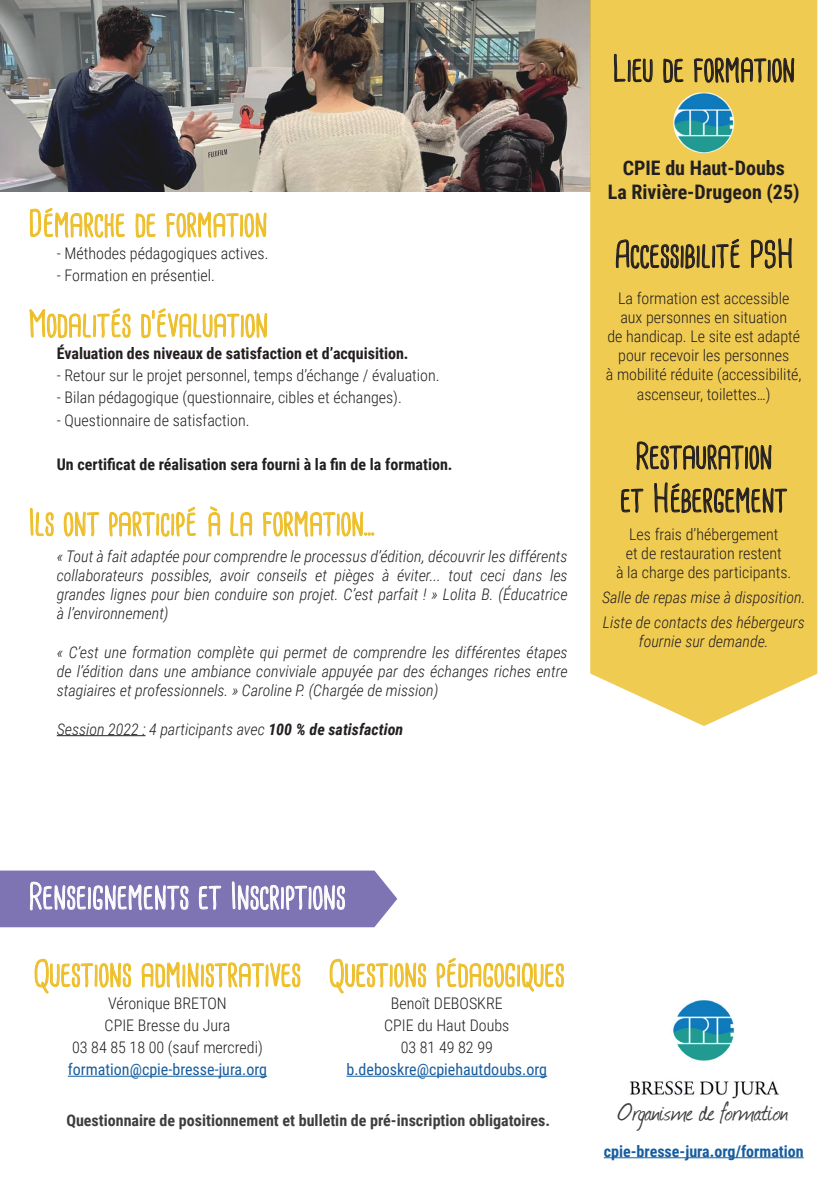
<style>
.page{position:relative;width:840px;height:1191px;background:#fff}
.page>*{position:absolute;margin:0;border:0;box-sizing:border-box;transform-origin:0 0}
.t1{font:36px "Cardenio Modern";color:#edbe27}
.t2{font:36px/43.2px "Cardenio Modern";color:#231f20;text-align:center}
.t3{font:36px "Cardenio Modern";color:#fff}
.t4{font:30px "Journal";letter-spacing:-.005em;color:#3e3e3f}
.t5{font:700 20px/24px "Roboto Condensed";color:#231f20;text-align:center}
.t6{font:italic 300 16px/19.2px "Roboto Condensed";color:#231f20;text-align:justify}
.t7{font:300 16px/19.2px "Roboto Condensed";color:#231f20;text-align:center}
.t8{font:700 16px "Roboto Condensed";color:#231f20}
.t9{font:700 16px "Roboto Condensed";color:#3e3e3f}
.t10{font:16px "Roboto Condensed";color:#175d9e}
.t11{font:700 16px "Roboto Condensed";color:#175d9e}
.s1{font-weight:700}
</style>
<div class="page">
<img style="left:0;top:0;width:1px;height:192px">
<img style="left:1px;top:0;width:589px;height:191px">
<svg style="left:0;top:870px;width:397px;height:57px;background:#9088be"></svg>
<div style="left:590px;top:0;width:226px;height:726px;background:#f0cb52"></div>
<svg style="left:613px;top:53px;width:39px;height:30px"></svg>
<svg style="left:662px;top:58px;width:21px;height:25px"></svg>
<svg style="left:693px;top:57px;width:101px;height:26px;background:#ad9341"></svg>
<svg style="left:635px;top:441px;width:136px;height:29px;background:#b59943"></svg>
<svg style="left:620px;top:488px;width:23px;height:25px"></svg>
<svg style="left:653px;top:482px;width:134px;height:32px;background:#bb9f45"></svg>
<svg style="left:615px;top:238px;width:124px;height:31px;background:#ba9d44"></svg>
<svg style="left:750px;top:237px;width:42px;height:32px"></svg>
<img style="left:629px;top:1000px;width:151px;height:98px">
<hr style="left:603px;top:1157px;width:200px;height:1px;background:#175d9e">
<img style="left:673px;top:93px;width:60px;height:60px">
<hr style="left:68px;top:1075px;width:199px;height:1px;background:#175d9e">
<svg style="left:34px;top:958px;width:97px;height:36px"></svg>
<svg style="left:141px;top:962px;width:160px;height:26px"></svg>
<svg style="left:329px;top:958px;width:97px;height:36px"></svg>
<svg style="left:436px;top:957px;width:128px;height:35px"></svg>
<hr style="left:346px;top:1075px;width:201px;height:1px;background:#175d9e">
<hr style="left:57px;top:735px;width:88px;height:1px;background:#231f20">
<svg style="left:30px;top:507px;width:24px;height:29px"></svg>
<svg style="left:63px;top:511px;width:37px;height:26px"></svg>
<svg style="left:109px;top:506px;width:87px;height:31px"></svg>
<svg style="left:208px;top:506px;width:13px;height:31px"></svg>
<svg style="left:230px;top:512px;width:22px;height:25px"></svg>
<svg style="left:263px;top:511px;width:112px;height:26px"></svg>
<svg style="left:29px;top:308px;width:102px;height:31px"></svg>
<svg style="left:141px;top:308px;width:127px;height:30px"></svg>
<svg style="left:29px;top:207px;width:96px;height:31px"></svg>
<svg style="left:135px;top:213px;width:21px;height:25px"></svg>
<svg style="left:166px;top:211px;width:101px;height:27px"></svg>
<h1 class="t1" style="left:28px;top:202px;width:241px">Démarche de formation</h1>
<p class="t7" style="left:57px;top:243px;width:213px">- Méthodes pédagogiques actives.</p>
<p class="t7" style="left:57px;top:265px;width:160px">- Formation en présentiel.</p>
<h1 class="t1" style="left:28px;top:303px;width:241px">Modalités d’évaluation</h1>
<p class="t8" style="left:57px;top:342px;width:353px">Évaluation des niveaux de satisfaction et d’acquisition.</p>
<p class="t7" style="left:57px;top:365px;width:384px">- Retour sur le projet personnel, temps d’échange / évaluation.</p>
<p class="t7" style="left:57px;top:387px;width:346px">- Bilan pédagogique (questionnaire, cibles et échanges).</p>
<p class="t7" style="left:57px;top:409px;width:194px">- Questionnaire de satisfaction.</p>
<p class="t8" style="left:57px;top:453px;width:397px">Un certificat de réalisation sera fourni à la fin de la formation.</p>
<h1 class="t1" style="left:28px;top:501px;width:348px">Ils ont participé à la formation...</h1>
<p class="t6" style="left:57px;top:546px;width:512px">« Tout à fait adaptée pour comprendre le processus d’édition, découvrir les différents collaborateurs possibles, avoir conseils et pièges à éviter... tout ceci dans les grandes lignes pour bien conduire son projet. C’est parfait ! » Lolita B. (Éducatrice à l’environnement)</p>
<p class="t6" style="left:57px;top:642px;width:512px">« C’est une formation complète qui permet de comprendre les différentes étapes de l’édition dans une ambiance conviviale appuyée par des échanges riches entre stagiaires et professionnels. » Caroline P. (Chargée de mission)</p>
<p class="t6" style="left:57px;top:718px;width:348px">Session 2022 : 4 participants avec <span class="s1">100 % de satisfaction</span></p>
<h1 class="t2" style="left:612px;top:48px;width:184px">Lieu de formation</h1>
<p class="t5" style="left:607px;top:155px;width:193px">CPIE du Haut-Doubs<br>La Rivière-Drugeon (25)</p>
<h1 class="t2" style="left:614px;top:234px;width:180px">Accessibilité PSH</h1>
<p class="t7" style="left:605px;top:288px;width:197px">La formation est accessible aux personnes en situation<br>de handicap. Le site est adapté pour recevoir les personnes<br>à mobilité réduite (accessibilité, ascenseur, toilettes…)</p>
<h1 class="t2" style="left:620px;top:435px;width:168px">Restauration et Hébergement</h1>
<p class="t7" style="left:615px;top:523px;width:177px">Les frais d’hébergement<br>et de restauration restent<br>à la charge des participants.</p>
<p class="t6" style="left:601px;top:584px;width:205px;line-height:24.8px">Salle de repas mise à disposition.<br>Liste de contacts des hébergeurs</p>
<p class="t6" style="left:638px;top:631px;width:131px">fournie sur demande.</p>
<h1 class="t3" style="left:28px;top:875px;width:319px">Renseignements et Inscriptions</h1>
<h1 class="t1" style="left:34px;top:952px;width:532px">Questions administratives Questions pédagogiques</h1>
<p class="t7" style="left:384px;top:991px;width:127px;line-height:22px">Benoît DEBOSKRE<br>CPIE du Haut Doubs<br>03 81 49 82 99</p>
<p class="t10" style="left:346px;top:1058px;width:202px">b.deboskre@cpiehautdoubs.org</p>
<p class="t7" style="left:72px;top:991px;width:192px;line-height:22px">Véronique BRETON<br>CPIE Bresse du Jura<br>03 84 85 18 00 (sauf mercredi)</p>
<p class="t10" style="left:68px;top:1058px;width:201px">formation@cpie-bresse-jura.org</p>
<p class="t9" style="left:66px;top:1109px;width:485px">Questionnaire de positionnement et bulletin de pré-inscription obligatoires.</p>
<h2 class="t4" style="left:618px;top:1091px;width:171px">Organisme de formation</h2>
<p class="t11" style="left:603px;top:1139px;width:201px">cpie-bresse-jura.org/formation</p>
</div>
